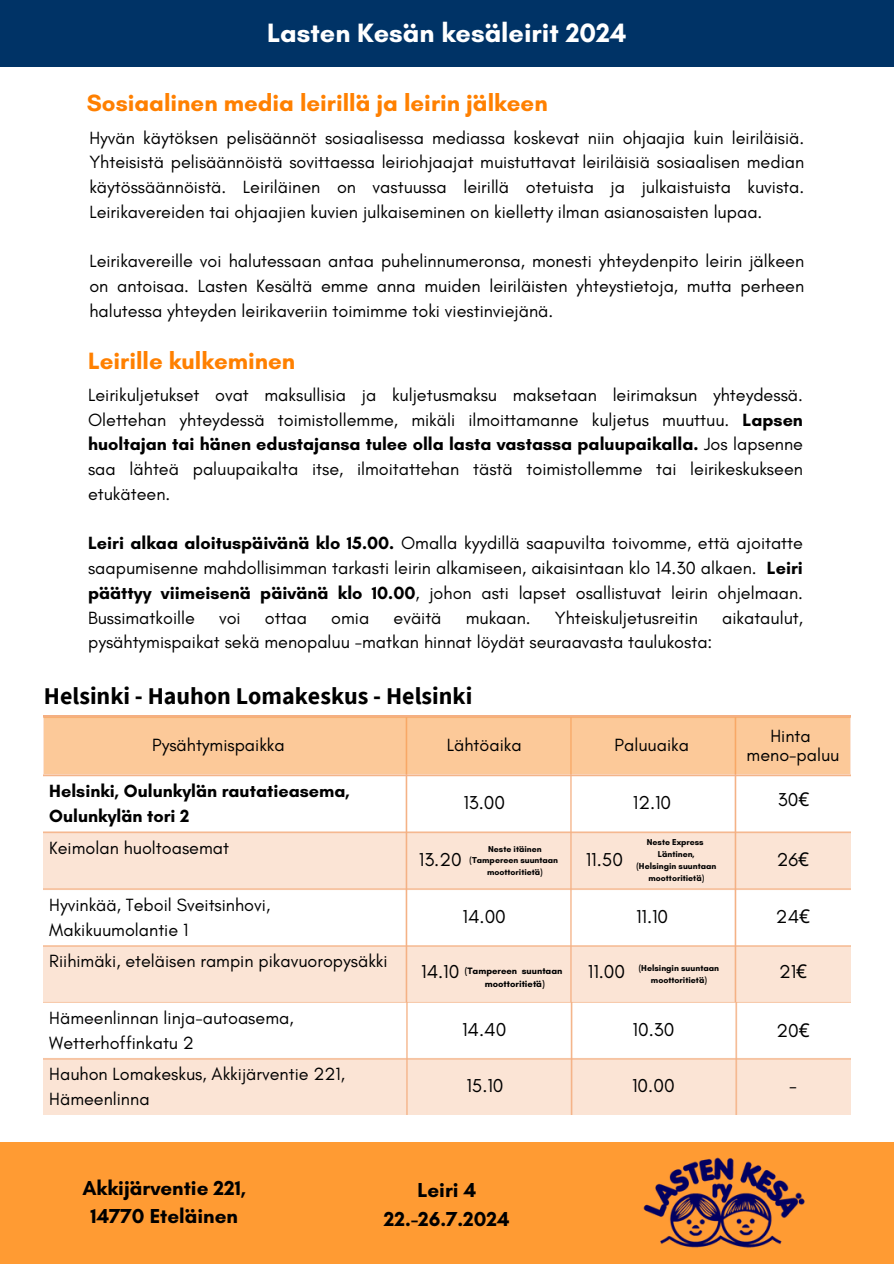
<style>
.page{position:relative;width:894px;height:1264px;background:#fff}
.page>*{position:absolute;margin:0;border:0;box-sizing:border-box;transform-origin:0 0}
.t1{font:700 27px "Glacial Indifference";color:#fff}
.t2{font:700 24px "Glacial Indifference";color:#ff8000}
.t3{font:700 24px "Source Sans Pro";color:#000}
.t4{font:700 20.55px/28.2px "Glacial Indifference";color:#000;text-align:center}
.t5{font:19.05px "Glacial Indifference";color:#000}
.t6{font:18px/24.8px "Glacial Indifference";color:#000;text-align:justify}
.t7{font:700 18px/24.8px "Glacial Indifference";color:#000}
.t8{font:700 9.45px "Glacial Indifference";color:#000}
.t9{font:700 8.85px/12.1px "Glacial Indifference";color:#000;text-align:center}
.t10{font:700 8.7px/12px "Glacial Indifference";color:#000;text-align:center}
.s1{font-weight:700}
.s2{font-family:"Noto Sans"}
</style>
<div class="page">
<div style="left:0;top:0;width:893px;height:66px;background:#036"></div>
<div style="left:0;top:1142px;width:893px;height:121px;background:#ff9b33"></div>
<img style="left:643px;top:1157px;width:162px;height:91px">
<img style="left:44px;top:715px;width:805px;height:398px">
<div style="left:44px;top:717px;width:805px;height:57px;background:#fcc999"></div>
<p class="t1" style="left:267px;top:17px;width:361px">Lasten Kesän kesäleirit 2024</p>
<h2 class="t2" style="left:87px;top:88px;width:462px">Sosiaalinen media leirillä ja leirin jälkeen</h2>
<h6 class="t6" style="left:89px;top:125px;width:716px">Hyvän käytöksen pelisäännöt sosiaalisessa mediassa koskevat niin ohjaajia kuin leiriläisiä.<br>Yhteisistä pelisäännöistä sovittaessa leiriohjaajat muistuttavat leiriläisiä sosiaalisen median käytössäännöistä. Leiriläinen on vastuussa leirillä otetuista ja julkaistuista kuvista.<br>Leirikavereiden tai ohjaajien kuvien julkaiseminen on kielletty ilman asianosaisten lupaa.</h6>
<h6 class="t6" style="left:89px;top:249px;width:716px">Leirikavereille voi halutessaan antaa puhelinnumeronsa, monesti yhteydenpito leirin jälkeen on antoisaa. Lasten Kesältä emme anna muiden leiriläisten yhteystietoja, mutta perheen halutessa yhteyden leirikaveriin toimimme toki viestinviejänä.</h6>
<h2 class="t2" style="left:88px;top:346px;width:209px">Leirille kulkeminen</h2>
<h6 class="t6" style="left:88px;top:382px;width:716px">Leirikuljetukset ovat maksullisia ja kuljetusmaksu maksetaan leirimaksun yhteydessä.<br>Olettehan yhteydessä toimistollemme, mikäli ilmoittamanne kuljetus muuttuu. <span class="s1">Lapsen huoltajan tai hänen edustajansa tulee olla lasta vastassa paluupaikalla.</span> Jos lapsenne saa lähteä paluupaikalta itse, ilmoitattehan tästä toimistollemme tai leirikeskukseen etukäteen.</h6>
<h6 class="t6" style="left:88px;top:530px;width:716px"><span class="s1">Leiri alkaa aloituspäivänä klo 15.00.</span> Omalla kyydillä saapuvilta toivomme, että ajoitatte saapumisenne mahdollisimman tarkasti leirin alkamiseen, aikaisintaan klo 14.30 alkaen. <span class="s1">Leiri päättyy viimeisenä päivänä klo 10.00</span>, johon asti lapset osallistuvat leirin ohjelmaan.<br>Bussimatkoille</h6>
<h6 class="t6" style="left:219px;top:605px;width:23px">voi</h6>
<h6 class="t6" style="left:265px;top:605px;width:44px">ottaa</h6>
<h6 class="t6" style="left:331px;top:605px;width:40px">omia</h6>
<h6 class="t6" style="left:393px;top:605px;width:50px">eväitä</h6>
<h6 class="t6" style="left:465px;top:605px;width:66px">mukaan.</h6>
<h6 class="t6" style="left:554px;top:605px;width:144px">Yhteiskuljetusreitin</h6>
<h6 class="t6" style="left:722px;top:605px;width:82px">aikataulut,</h6>
<h6 class="t6" style="left:88px;top:629px;width:625px">pysähtymispaikat sekä menopaluu -matkan hinnat löydät seuraavasta taulukosta:</h6>
<h6 class="t3" style="left:44px;top:680px;width:430px">Helsinki - Hauhon Lomakeskus - Helsinki</h6>
<h6 class="t6" style="left:446px;top:732px;width:76px">Lähtöaika</h6>
<h5 class="t6" style="left:614px;top:732px;width:76px">Paluuaika</h5>
<h4 class="t6" style="left:746px;top:726px;width:94px;line-height:19.2px;text-align:center">Hinta meno-paluu</h4>
<h4 class="t6" style="left:152px;top:732px;width:134px">Pysähtymispaikka</h4>
<h4 class="t7" style="left:49px;top:778px;width:302px">Helsinki, Oulunkylän rautatieasema,<br>Oulunkylän tori 2</h4>
<h6 class="t5" style="left:463px;top:791px;width:43px">13.00</h6>
<h4 class="t5" style="left:632px;top:791px;width:40px">12.10</h4>
<p class="t5" style="left:777px;top:788px;width:33px">30<span class="s2">€</span></p>
<p class="t6" style="left:49px;top:835px;width:181px">Keimolan huoltoasemat</p>
<p class="t6" style="left:49px;top:892px;width:222px">Hyvinkää, Teboil Sveitsinhovi,<br>Makikuumolantie 1</p>
<p class="t6" style="left:49px;top:948px;width:340px">Riihimäki, eteläisen rampin pikavuoropysäkki</p>
<h4 class="t6" style="left:49px;top:1005px;width:246px">Hämeenlinnan linja-autoasema,<br>Wetterhoffinkatu 2</h4>
<h6 class="t6" style="left:49px;top:1061px;width:297px">Hauhon Lomakeskus, Akkijärventie 221,<br>Hämeenlinna</h6>
<h6 class="t10" style="left:646px;top:836px;width:58px">Neste Express</h6>
<h4 class="t10" style="left:657px;top:848px;width:38px">Läntinen,</h4>
<h4 class="t10" style="left:636px;top:860px;width:81px">(Helsingin suuntaan moottoritietä)</h4>
<h4 class="t10" style="left:488px;top:842px;width:55px">Neste itäinen</h4>
<h4 class="t10" style="left:469px;top:854px;width:90px">(Tampereen suuntaan</h4>
<h4 class="t10" style="left:487px;top:866px;width:57px">moottoritietä)</h4>
<p class="t5" style="left:419px;top:847px;width:44px">13.20</p>
<h4 class="t5" style="left:585px;top:847px;width:39px">11.50</h4>
<p class="t5" style="left:776px;top:847px;width:34px">26<span class="s2">€</span></p>
<p class="t5" style="left:462px;top:904px;width:45px">14.00</p>
<h4 class="t5" style="left:636px;top:904px;width:34px">11.10</h4>
<h4 class="t5" style="left:775px;top:904px;width:36px">24<span class="s2">€</span></h4>
<p class="t5" style="left:421px;top:959px;width:40px">14.10</p>
<p class="t8" style="left:464px;top:965px;width:99px">(Tampereen suuntaan</p>
<h3 class="t8" style="left:484px;top:978px;width:61px">moottoritietä)</h3>
<h4 class="t5" style="left:587px;top:959px;width:39px">11.00</h4>
<p class="t9" style="left:638px;top:962px;width:82px">(Helsingin suuntaan moottoritietä)</p>
<h4 class="t5" style="left:778px;top:959px;width:30px">21<span class="s2">€</span></h4>
<h4 class="t5" style="left:462px;top:1017px;width:46px">14.40</h4>
<p class="t5" style="left:632px;top:1017px;width:43px">10.30</p>
<p class="t5" style="left:776px;top:1019px;width:35px">20<span class="s2">€</span></p>
<h6 class="t5" style="left:466px;top:1073px;width:39px">15.10</h6>
<h4 class="t5" style="left:632px;top:1073px;width:44px">10.00</h4>
<h6 class="t5" style="left:788px;top:1073px;width:9px">-</h6>
<h2 class="t4" style="left:82px;top:1173px;width:165px">Akkijärventie 221,<br>14770 Eteläinen</h2>
<p class="t4" style="left:384px;top:1175px;width:127px">Leiri 4<br>22.-26.7.2024</p>
</div>
